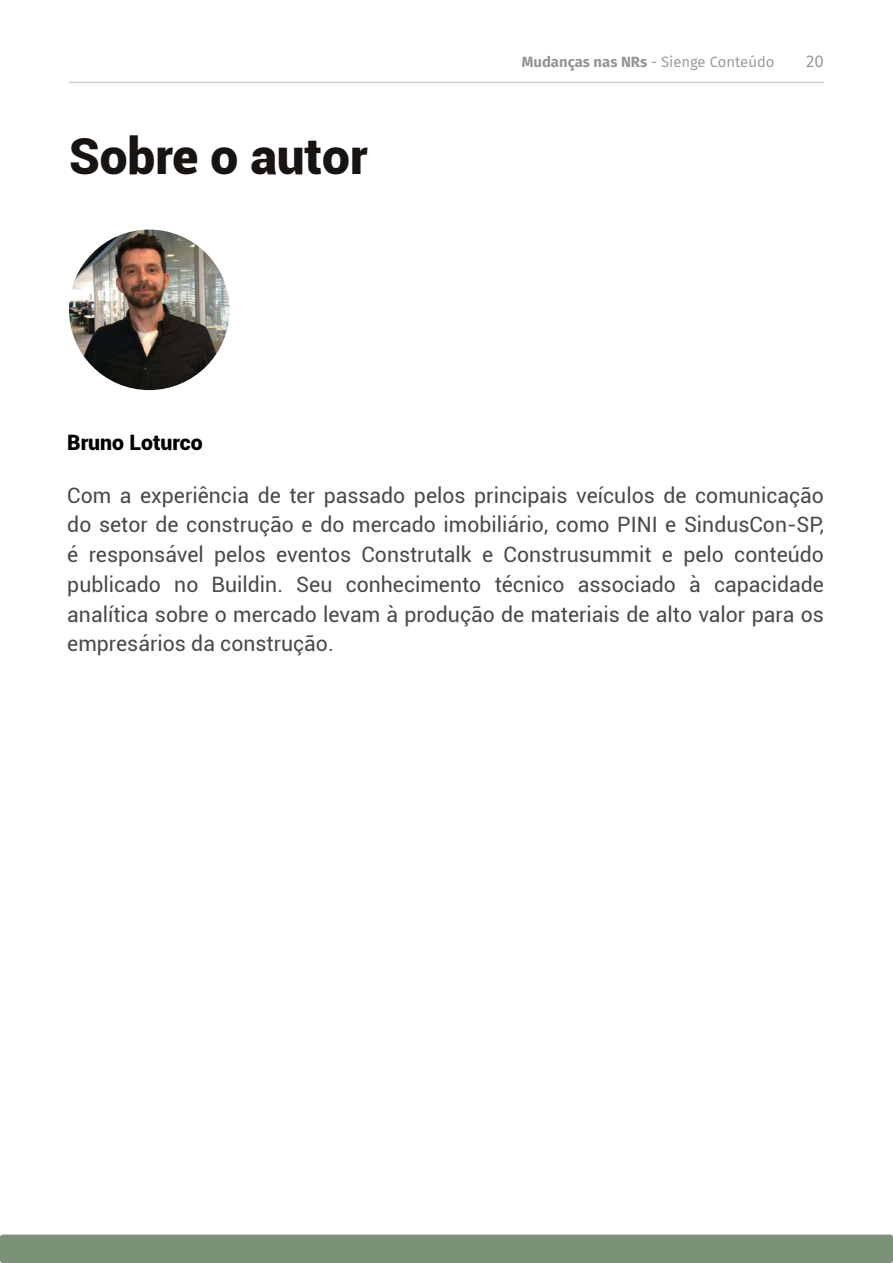
<style>
.page{position:relative;width:893px;height:1263px;background:#fff}
.page>*{position:absolute;margin:0;border:0;box-sizing:border-box;transform-origin:0 0}
.t1{font:900 49.5px "Roboto";color:#171411}
.t2{font:21.15px/29.7px "Roboto";color:#494949;text-align:justify}
.t3{font:900 21.15px "Roboto";color:#000}
.t4{font:16.95px "Fira Sans";color:#939598}
.t5{font:14.85px "Fira Sans";color:#939598}
.s1{font-weight:700}
</style>
<div class="page">
<hr style="left:69px;top:82px;width:755px;height:1px;background:#939598">
<div style="left:0;top:1234px;width:893px;height:29px;background:#7b9279;border-radius:3px"></div>
<img style="left:69px;top:230px;width:161px;height:160px;border-radius:80px">
<h1 class="t1" style="left:69px;top:122px;width:300px">Sobre o autor</h1>
<p class="t5" style="left:522px;top:51px;width:254px"><span class="s1">Mudanças nas NRs</span> - Sienge Conteúdo</p>
<p class="t4" style="left:806px;top:49px;width:19px">20</p>
<p class="t3" style="left:67px;top:427px;width:137px">Bruno Loturco</p>
<p class="t2" style="left:67px;top:479px;width:758px">Com a experiência de ter passado pelos principais veículos de comunicação do setor de construção e do mercado imobiliário, como PINI e SindusCon-SP, é responsável pelos eventos Construtalk e Construsummit e pelo conteúdo publicado no Buildin. Seu conhecimento técnico associado à capacidade analítica sobre o mercado levam à produção de materiais de alto valor para os empresários da construção.</p>
</div>
